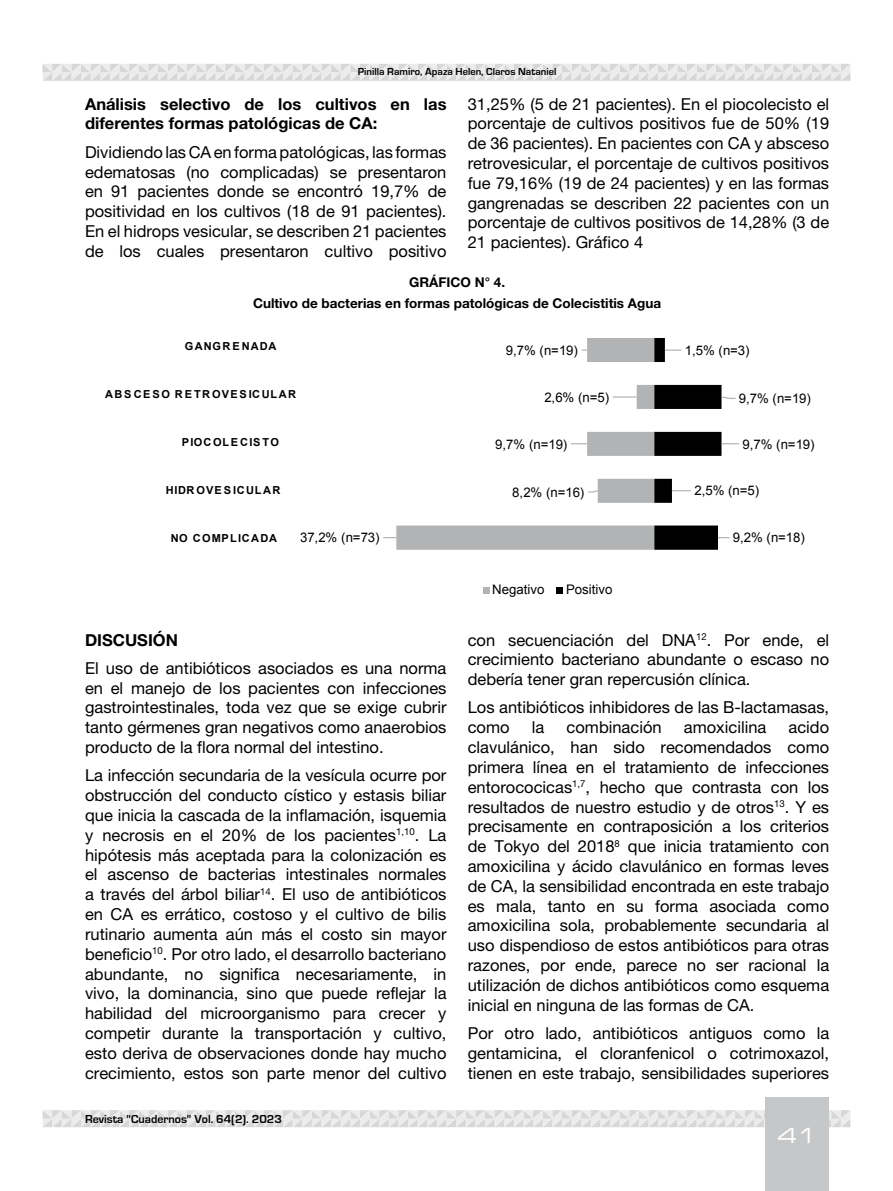
<style>
.page{position:relative;width:893px;height:1191px;background:#fff}
.page>*{position:absolute;margin:0;border:0;box-sizing:border-box;transform-origin:0 0}
.t1{font:21px "Eurostile LT Std Ex 2";color:#fff}
.t2{font:16.5px/19.8px "Helvetica Neue LT Std";color:#000;text-align:justify}
.t3{font:700 16.5px/19.8px "Helvetica Neue LT Std";color:#000}
.t4{font:700 13.5px/20.4px "Helvetica Neue LT Std";color:#000;text-align:center}
.t5{font:13.2px "Arial";letter-spacing:-.005em;color:#000}
.t6{font:700 12px "Eurostile";color:#000}
.t7{font:700 10.95px "Arial";letter-spacing:.11em;color:#000}
.t8{font:700 10.95px "Arial";letter-spacing:.15em;color:#000}
.t9{font:700 10.95px "Arial";letter-spacing:.1em;color:#000}
.t10{font:700 10.95px "Arial";letter-spacing:.13em;color:#000}
.t11{font:700 10.5px "Eurostile";color:#000}
</style>
<div class="page">
<svg style="left:43px;top:64px;width:807px;height:17px;background:#e2e3e3"></svg>
<svg style="left:43px;top:1110px;width:807px;height:17px;background:#e2e3e3"></svg>
<div style="left:765px;top:1097px;width:64px;height:94px;background:#c6c7c8"></div>
<svg style="left:396px;top:338px;width:258px;height:212px"></svg>
<svg style="left:383px;top:537px;width:13px;height:1px"></svg>
<svg style="left:587px;top:489px;width:12px;height:4px"></svg>
<svg style="left:571px;top:443px;width:16px;height:1px"></svg>
<hr style="left:613px;top:396px;width:24px;height:2px;background:#b1b3b4">
<svg style="left:654px;top:338px;width:85px;height:212px"></svg>
<svg style="left:483px;top:587px;width:6px;height:6px"></svg>
<div style="left:556px;top:587px;width:7px;height:6px;background:#000"></div>
<p class="t11" style="left:358px;top:66px;width:200px">Pinilla Ramiro, Apaza Helen, Claros Nataniel</p>
<p class="t3" style="left:85px;top:93px;width:363px">Análisis selectivo de los cultivos en las diferentes formas patológicas de CA:</p>
<p class="t2" style="left:85px;top:142px;width:363px">Dividiendo las CA en forma patológicas, las formas edematosas (no complicadas) se presentaron en 91 pacientes donde se encontró 19,7% de positividad en los cultivos (18 de 91 pacientes).<br>En el hidrops vesicular, se describen 21 pacientes de los cuales presentaron cultivo positivo</p>
<p class="t2" style="left:468px;top:94px;width:363px">31,25% (5 de 21 pacientes). En el piocolecisto el porcentaje de cultivos positivos fue de 50% (19 de 36 pacientes). En pacientes con CA y absceso retrovesicular, el porcentaje de cultivos positivos fue 79,16% (19 de 24 pacientes) y en las formas gangrenadas se describen 22 pacientes con un porcentaje de cultivos positivos de 14,28% (3 de 21 pacientes). Gráfico 4</p>
<p class="t4" style="left:253px;top:272px;width:410px">GRÁFICO N° 4.<br>Cultivo de bacterias en formas patológicas de Colecistitis Agua</p>
<p class="t7" style="left:185px;top:338px;width:93px">GANGRENADA</p>
<p class="t5" style="left:506px;top:341px;width:74px">9,7% (n=19)</p>
<p class="t5" style="left:685px;top:341px;width:66px">1,5% (n=3)</p>
<p class="t8" style="left:105px;top:387px;width:192px">ABSCESO RETROVESICULAR</p>
<p class="t5" style="left:544px;top:388px;width:66px">2,6% (n=5)</p>
<p class="t5" style="left:739px;top:390px;width:74px">9,7% (n=19)</p>
<p class="t10" style="left:182px;top:435px;width:99px">PIOCOLECISTO</p>
<p class="t5" style="left:495px;top:435px;width:74px">9,7% (n=19)</p>
<p class="t5" style="left:743px;top:435px;width:74px">9,7% (n=19)</p>
<p class="t9" style="left:166px;top:483px;width:116px">HIDROVESICULAR</p>
<p class="t5" style="left:512px;top:483px;width:74px">8,2% (n=16)</p>
<p class="t5" style="left:694px;top:482px;width:66px">2,5% (n=5)</p>
<p class="t7" style="left:171px;top:531px;width:108px">NO COMPLICADA</p>
<p class="t5" style="left:300px;top:529px;width:81px">37,2% (n=73)</p>
<p class="t5" style="left:733px;top:529px;width:74px">9,2% (n=18)</p>
<p class="t5" style="left:492px;top:581px;width:54px">Negativo</p>
<p class="t5" style="left:566px;top:581px;width:48px">Positivo</p>
<p class="t3" style="left:85px;top:629px;width:94px">DISCUSIÓN</p>
<p class="t2" style="left:85px;top:658px;width:363px">El uso de antibióticos asociados es una norma en el manejo de los pacientes con infecciones gastrointestinales, toda vez que se exige cubrir tanto gérmenes gran negativos como anaerobios producto de la flora normal del intestino.</p>
<p class="t2" style="left:85px;top:765px;width:363px">La infección secundaria de la vesícula ocurre por obstrucción del conducto cístico y estasis biliar que inicia la cascada de la inflamación, isquemia y necrosis en el 20% de los pacientes<sup>1,10</sup>. La hipótesis más aceptada para la colonización es el ascenso de bacterias intestinales normales a través del árbol biliar<sup>14</sup>. El uso de antibióticos en CA es errático, costoso y el cultivo de bilis rutinario aumenta aún más el costo sin mayor beneficio<sup>10</sup>. Por otro lado, el desarrollo bacteriano abundante, no significa necesariamente, in vivo, la dominancia, sino que puede reflejar la habilidad del microorganismo para crecer y competir durante la transportación y cultivo, esto deriva de observaciones donde hay mucho crecimiento, estos son parte menor del cultivo</p>
<p class="t2" style="left:468px;top:629px;width:363px">con secuenciación del DNA<sup>12</sup>. Por ende, el crecimiento bacteriano abundante o escaso no debería tener gran repercusión clínica.</p>
<p class="t2" style="left:468px;top:697px;width:363px">Los antibióticos inhibidores de las B-lactamasas, como</p>
<p class="t2" style="left:532px;top:717px;width:14px">la</p>
<p class="t2" style="left:567px;top:717px;width:97px">combinación</p>
<p class="t2" style="left:684px;top:717px;width:84px">amoxicilina</p>
<p class="t2" style="left:468px;top:717px;width:363px;text-indent:321px">acido clavulánico, han sido recomendados como primera línea en el tratamiento de infecciones entorococicas<sup>1,7</sup>, hecho que contrasta con los resultados de nuestro estudio y de otros<sup>13</sup>. Y es precisamente en contraposición a los criterios de Tokyo del 2018<sup>8</sup> que inicia tratamiento con amoxicilina y ácido clavulánico en formas leves de CA, la sensibilidad encontrada en este trabajo es mala, tanto en su forma asociada como amoxicilina sola, probablemente secundaria al uso dispendioso de estos antibióticos para otras razones, por ende, parece no ser racional la utilización de dichos antibióticos como esquema inicial en ninguna de las formas de CA.</p>
<p class="t2" style="left:468px;top:1023px;width:363px">Por otro lado, antibióticos antiguos como la gentamicina, el cloranfenicol o cotrimoxazol, tienen en este trabajo, sensibilidades superiores</p>
<p class="t6" style="left:85px;top:1112px;width:198px">Revista "Cuadernos" Vol. 64(2). 2023</p>
<p class="t1" style="left:777px;top:1121px;width:42px">41</p>
</div>
